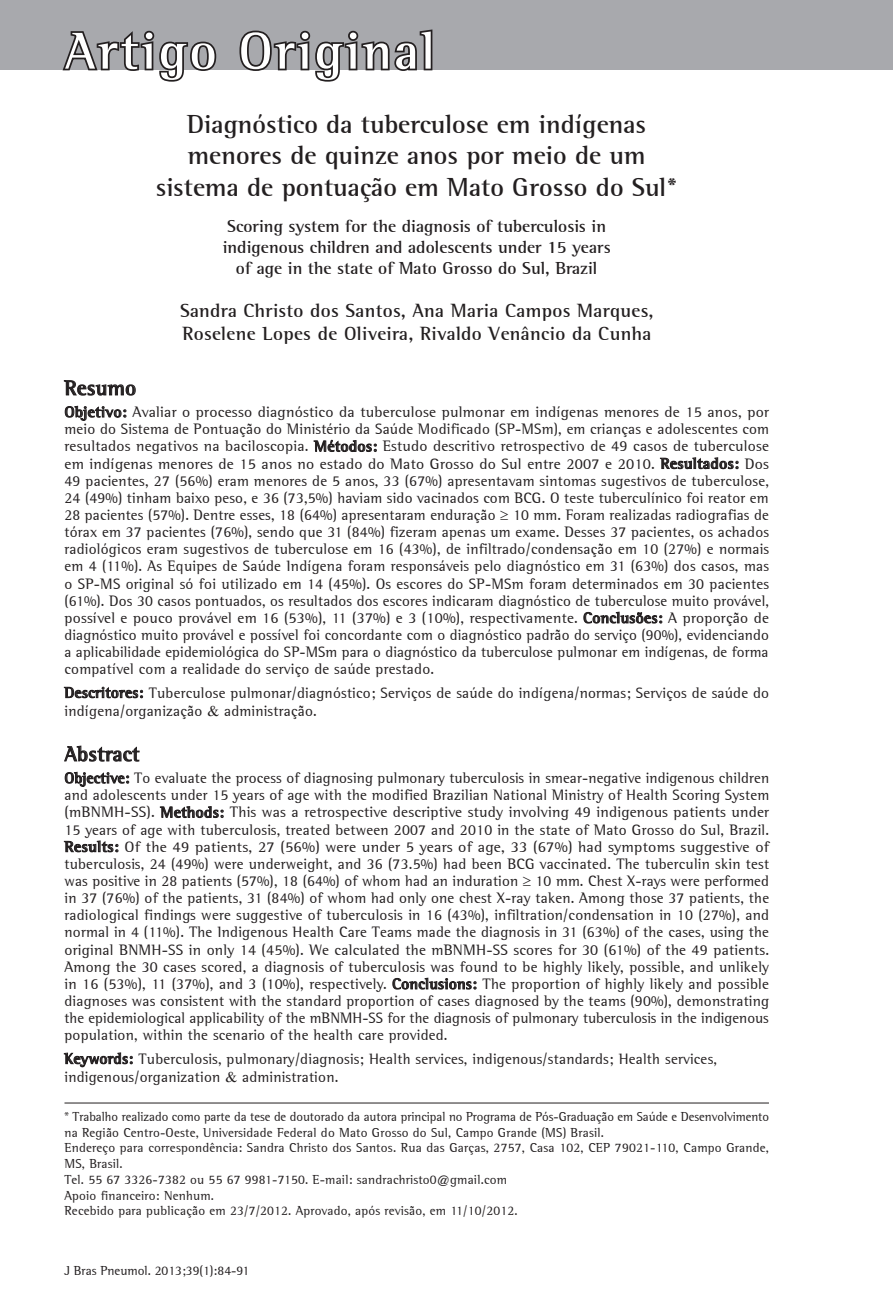
<style>
.page{position:relative;width:893px;height:1315px;background:#fff}
.page>*{position:absolute;margin:0;border:0;box-sizing:border-box;transform-origin:0 0}
.t1{font:700 52.5px "Libre Semi Serif S Si";letter-spacing:.05em;color:#fff}
.Título___1o_idioma{font:700 26.25px/31.5px "Libre Semi Serif S Si";color:#231f20;text-align:center}
.Abstract___título{font:700 21px "Libre Semi Serif S Si";letter-spacing:.015em;color:#231f20}
.Resumo___título{font:700 21px "Libre Semi Serif S Si";letter-spacing:.015em;color:#231f20}
.Autores{font:700 19.25px/23.1px "Libre Semi Serif S Si";letter-spacing:.015em;color:#231f20}
.Título___2o_idioma{font:700 17.5px/21px "Libre Semi Serif S Si";color:#231f20;text-align:center}
.Abstract{font:15.22px/17.2px "Libre Semi Serif S Si";letter-spacing:.015em;color:#231f20;text-align:justify}
.Resumo{font:15.22px/17.2px "Libre Semi Serif S Si";letter-spacing:.015em;color:#231f20;text-align:justify}
.Keywords{font:15.22px/18.2px "Libre Semi Serif S Si";letter-spacing:.015em;color:#231f20}
.Palavras-chave{font:15.22px/18.2px "Libre Semi Serif S Si";letter-spacing:.015em;color:#231f20}
.Endereço{font:13.12px/15.8px "Libre Semi Serif S Si";letter-spacing:.015em;color:#231f20}
.rodapé{font:13.12px "Libre Semi Serif S Si";color:#231f20}
.s1{font-weight:700}
</style>
<div class="page">
<div style="left:0;top:0;width:893px;height:70px;background:#a8a9ad"></div>
<svg style="left:64px;top:380px;width:71px;height:15px"></svg>
<svg style="left:65px;top:406px;width:61px;height:14px"></svg>
<svg style="left:314px;top:439px;width:63px;height:13px"></svg>
<svg style="left:660px;top:457px;width:78px;height:12px"></svg>
<svg style="left:584px;top:612px;width:78px;height:11px"></svg>
<svg style="left:64px;top:687px;width:79px;height:11px"></svg>
<svg style="left:65px;top:746px;width:74px;height:15px"></svg>
<svg style="left:65px;top:772px;width:64px;height:14px"></svg>
<svg style="left:160px;top:806px;width:63px;height:11px"></svg>
<svg style="left:64px;top:841px;width:54px;height:11px"></svg>
<svg style="left:393px;top:978px;width:83px;height:11px"></svg>
<svg style="left:64px;top:1052px;width:69px;height:15px"></svg>
<hr style="left:64px;top:1102px;width:705px;height:1px;background:#231f20">
<svg style="left:62px;top:30px;width:155px;height:52px"></svg>
<svg style="left:239px;top:29px;width:194px;height:53px"></svg>
<h1 class="t1" style="left:64px;top:19px;width:372px">Artigo Original</h1>
<p class="Título___1o_idioma" style="left:156px;top:108px;width:523px">Diagnóstico da tuberculose em indígenas menores de quinze anos por meio de um sistema de pontuação em Mato Grosso do Sul*</p>
<p class="Título___2o_idioma" style="left:223px;top:215px;width:390px">Scoring system for the diagnosis of tuberculosis in indigenous children and adolescents under 15 years of age in the state of Mato Grosso do Sul, Brazil</p>
<p class="Autores" style="left:180px;top:299px;width:475px">Sandra Christo dos Santos, Ana Maria Campos Marques,<br>Roselene Lopes de Oliveira, Rivaldo Venâncio da Cunha</p>
<p class="Resumo___título" style="left:64px;top:375px;width:73px">Resumo</p>
<p class="Resumo" style="left:64px;top:403px;width:706px"><span class="s1">Objetivo:</span> Avaliar o processo diagnóstico da tuberculose pulmonar em indígenas menores de 15 anos, por meio do Sistema de Pontuação do Ministério da Saúde Modificado (SP-MSm), em crianças e adolescentes com resultados negativos na baciloscopia. <span class="s1">Métodos:</span> Estudo descritivo retrospectivo de 49 casos de tuberculose em indígenas menores de 15 anos no estado do Mato Grosso do Sul entre 2007 e 2010. <span class="s1">Resultados:</span> Dos 49 pacientes, 27 (56%) eram menores de 5 anos, 33 (67%) apresentavam sintomas sugestivos de tuberculose, 24 (49%) tinham baixo peso, e 36 (73,5%) haviam sido vacinados com BCG. O teste tuberculínico foi reator em 28 pacientes (57%). Dentre esses, 18 (64%) apresentaram enduração ≥ 10 mm. Foram realizadas radiografias de tórax em 37 pacientes (76%), sendo que 31 (84%) fizeram apenas um exame. Desses 37 pacientes, os achados radiológicos eram sugestivos de tuberculose em 16 (43%), de infiltrado/condensação em 10 (27%) e normais em 4 (11%). As Equipes de Saúde Indígena foram responsáveis pelo diagnóstico em 31 (63%) dos casos, mas o SP-MS original só foi utilizado em 14 (45%). Os escores do SP-MSm foram determinados em 30 pacientes (61%). Dos 30 casos pontuados, os resultados dos escores indicaram diagnóstico de tuberculose muito provável, possível e pouco provável em 16 (53%), 11 (37%) e 3 (10%), respectivamente. <span class="s1">Conclusões:</span> A proporção de diagnóstico muito provável e possível foi concordante com o diagnóstico padrão do serviço (90%), evidenciando a aplicabilidade epidemiológica do SP-MSm para o diagnóstico da tuberculose pulmonar em indígenas, de forma compatível com a realidade do serviço de saúde prestado.</p>
<p class="Palavras-chave" style="left:64px;top:683px;width:706px"><span class="s1">Descritores:</span> Tuberculose pulmonar/diagnóstico; Serviços de saúde do indígena/normas; Serviços de saúde do indígena/organização</p>
<p class="Palavras-chave" style="left:224px;top:701px;width:94px">administração.</p>
<p class="Abstract___título" style="left:64px;top:741px;width:76px">Abstract</p>
<p class="Abstract" style="left:64px;top:769px;width:706px"><span class="s1">Objective:</span> To evaluate the process of diagnosing pulmonary tuberculosis in smear-negative indigenous children and adolescents under 15 years of age with the modified Brazilian National Ministry of Health Scoring System (mBNMH-SS). <span class="s1">Methods:</span> This was a retrospective descriptive study involving 49 indigenous patients under 15 years of age with tuberculosis, treated between 2007 and 2010 in the state of Mato Grosso do Sul, Brazil.<br><span class="s1">Results:</span> Of the 49 patients, 27 (56%) were under 5 years of age, 33 (67%) had symptoms suggestive of tuberculosis, 24 (49%) were underweight, and 36 (73.5%) had been BCG vaccinated. The tuberculin skin test was positive in 28 patients (57%), 18 (64%) of whom had an induration ≥ 10 mm. Chest X-rays were performed in 37 (76%) of the patients, 31 (84%) of whom had only one chest X-ray taken. Among those 37 patients, the radiological findings were suggestive of tuberculosis in 16 (43%), infiltration/condensation in 10 (27%), and normal in 4 (11%). The Indigenous Health Care Teams made the diagnosis in 31 (63%) of the cases, using the original BNMH-SS in only 14 (45%). We calculated the mBNMH-SS scores for 30 (61%) of the 49 patients.<br>Among the 30 cases scored, a diagnosis of tuberculosis was found to be highly likely, possible, and unlikely in 16 (53%), 11 (37%), and 3 (10%), respectively. <span class="s1">Conclusions:</span> The proportion of highly likely and possible diagnoses was consistent with the standard proportion of cases diagnosed by the teams (90%), demonstrating the epidemiological applicability of the mBNMH-SS for the diagnosis of pulmonary tuberculosis in the indigenous population, within the scenario of the health care provided.</p>
<p class="Keywords" style="left:64px;top:1049px;width:654px"><span class="s1">Keywords:</span> Tuberculosis, pulmonary/diagnosis; Health services, indigenous/standards; Health services, indigenous/organization</p>
<p class="Keywords" style="left:242px;top:1067px;width:98px">administration.</p>
<p class="Endereço" style="left:64px;top:1108px;width:706px">* Trabalho realizado como parte da tese de doutorado da autora principal no Programa de Pós-Graduação em Saúde e Desenvolvimento na Região Centro-Oeste, Universidade Federal do Mato Grosso do Sul, Campo Grande (MS) Brasil.</p>
<p class="Endereço" style="left:64px;top:1140px;width:706px">Endereço para correspondência: Sandra Christo dos Santos. Rua das Garças, 2757, Casa 102, CEP 79021-110, Campo Grande,<br>MS, Brasil.</p>
<p class="Endereço" style="left:64px;top:1171px;width:444px">Tel. 55 67 3326-7382 ou 55 67 9981-7150. E-mail: sandrachristo0@gmail.com</p>
<p class="Endereço" style="left:64px;top:1187px;width:151px">Apoio financeiro: Nenhum.</p>
<p class="Endereço" style="left:64px;top:1203px;width:455px">Recebido para publicação em 23/7/2012. Aprovado, após revisão, em 11/10/2012.</p>
<p class="rodapé" style="left:64px;top:1263px;width:186px">J Bras Pneumol. 2013;39(1):84-91</p>
</div>
